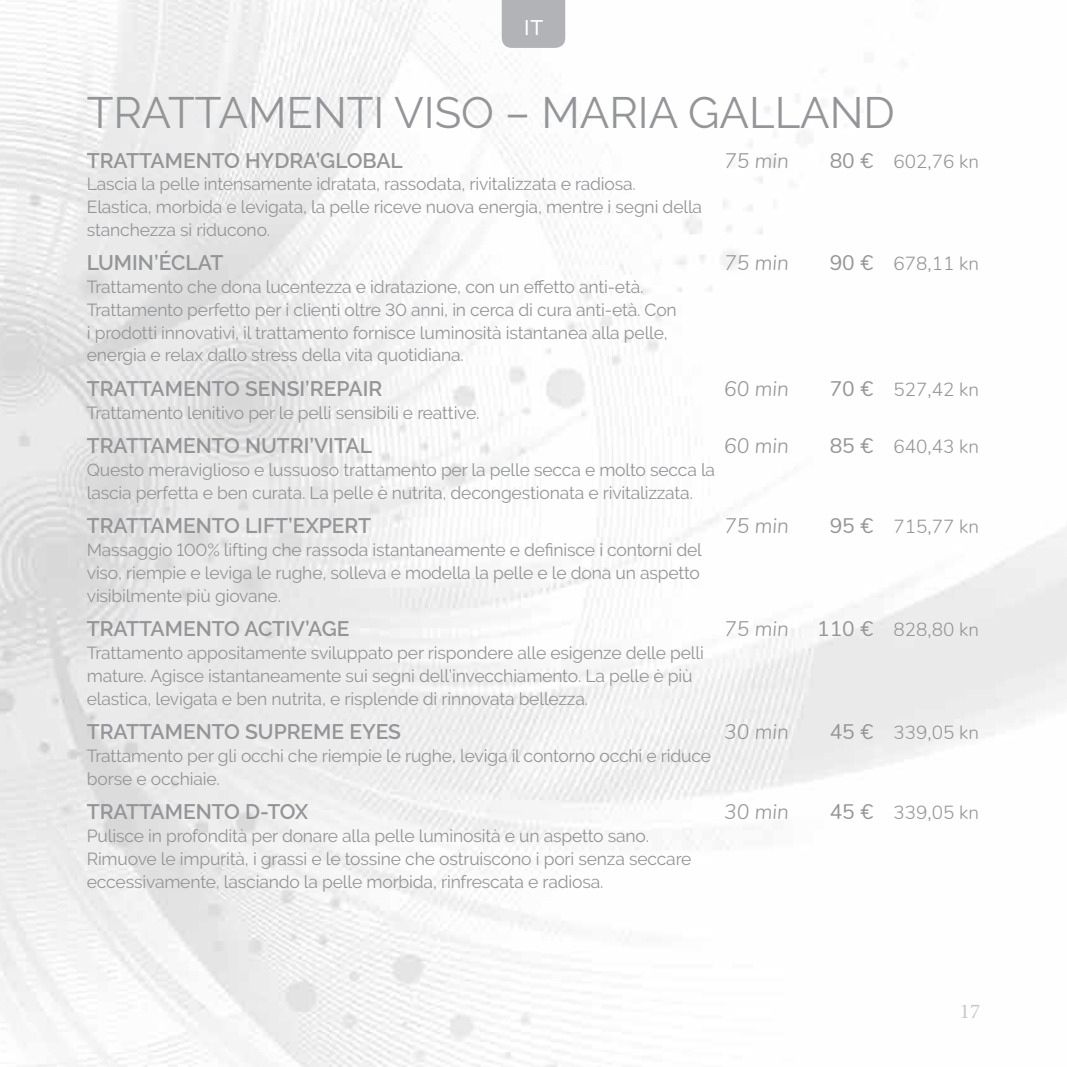
<style>
.page{position:relative;width:1067px;height:1067px;background:#fff}
.page>*{position:absolute;margin:0;border:0;box-sizing:border-box;transform-origin:0 0}
.t1{font:43.75px "Raleway";color:#939598}
.t2{font:600 21px "Raleway";color:#939598}
.t3{font:italic 300 21px "Nunito";color:#939598}
.t4{font:21px "Minion Pro";color:#c7c8ca}
.t5{font:500 21px "Raleway";color:#fff}
.t6{font:300 18.9px "Nunito";color:#939598}
.t7{font:17.5px/22.8px "Raleway";letter-spacing:-.01em;color:#939598}
.s1{font-weight:400;font-size:21px}
</style>
<div class="page">
<img style="left:0;top:0;width:1067px;height:1067px">
<div style="left:502px;top:0;width:63px;height:48px;background:#b2b3b7"></div>
<p class="t5" style="left:524px;top:15px;width:21px">IT</p>
<h1 class="t1" style="left:87px;top:87px;width:809px">TRATTAMENTI VISO – MARIA GALLAND</h1>
<p class="t2" style="left:87px;top:148px;width:317px">TRATTAMENTO HYDRA’GLOBAL</p>
<p class="t3" style="left:724px;top:145px;width:66px">75 min</p>
<p class="t6" style="left:829px;top:147px;width:151px"><span class="s1">80 €</span> 602,76 kn</p>
<p class="t7" style="left:87px;top:173px;width:617px">Lascia la pelle intensamente idratata, rassodata, rivitalizzata e radiosa.<br>Elastica, morbida e levigata, la pelle riceve nuova energia, mentre i segni della stanchezza si riducono.</p>
<p class="t2" style="left:87px;top:251px;width:138px">LUMIN’ÉCLAT</p>
<p class="t3" style="left:724px;top:248px;width:66px">75 min</p>
<p class="t6" style="left:829px;top:250px;width:151px"><span class="s1">90 €</span> 678,11 kn</p>
<p class="t7" style="left:87px;top:275px;width:591px">Trattamento che dona lucentezza e idratazione, con un effetto anti-età.<br>Trattamento perfetto per i clienti oltre 30 anni, in cerca di cura anti-età. Con i prodotti innovativi, il trattamento fornisce luminosità istantanea alla pelle, energia e relax dallo stress della vita quotidiana.</p>
<p class="t2" style="left:87px;top:376px;width:297px">TRATTAMENTO SENSI’REPAIR</p>
<p class="t3" style="left:724px;top:373px;width:66px">60 min</p>
<p class="t6" style="left:829px;top:375px;width:151px"><span class="s1">70 €</span> 527,42 kn</p>
<p class="t7" style="left:87px;top:401px;width:394px">Trattamento lenitivo per le pelli sensibili e reattive.</p>
<p class="t2" style="left:87px;top:434px;width:286px">TRATTAMENTO NUTRI’VITAL</p>
<p class="t3" style="left:724px;top:430px;width:66px">60 min</p>
<p class="t6" style="left:829px;top:433px;width:151px"><span class="s1">85 €</span> 640,43 kn</p>
<p class="t7" style="left:87px;top:458px;width:630px">Questo meraviglioso e lussuoso trattamento per la pelle secca e molto secca la lascia perfetta e ben curata. La pelle è nutrita, decongestionata e rivitalizzata.</p>
<p class="t2" style="left:87px;top:514px;width:286px">TRATTAMENTO LIFT’EXPERT</p>
<p class="t3" style="left:724px;top:510px;width:66px">75 min</p>
<p class="t6" style="left:829px;top:513px;width:151px"><span class="s1">95 €</span> 715,77 kn</p>
<p class="t7" style="left:87px;top:538px;width:616px;text-align:justify">Massaggio 100% lifting che rassoda istantaneamente e definisce i contorni del viso, riempie e leviga le rughe, solleva e modella la pelle e le dona un aspetto visibilmente più giovane.</p>
<p class="t2" style="left:87px;top:617px;width:264px">TRATTAMENTO ACTIV’AGE</p>
<p class="t3" style="left:724px;top:613px;width:66px">75 min</p>
<p class="t6" style="left:817px;top:616px;width:163px"><span class="s1">110 €</span> 828,80 kn</p>
<p class="t7" style="left:87px;top:641px;width:618px">Trattamento appositamente sviluppato per rispondere alle esigenze delle pelli mature. Agisce istantaneamente sui segni dell’invecchiamento. La pelle è più elastica, levigata e ben nutrita, e risplende di rinnovata bellezza.</p>
<p class="t2" style="left:87px;top:719px;width:316px">TRATTAMENTO SUPREME EYES</p>
<p class="t3" style="left:724px;top:716px;width:66px">30 min</p>
<p class="t6" style="left:829px;top:718px;width:151px"><span class="s1">45 €</span> 339,05 kn</p>
<p class="t7" style="left:87px;top:744px;width:625px">Trattamento per gli occhi che riempie le rughe, leviga il contorno occhi e riduce borse e occhiaie.</p>
<p class="t2" style="left:87px;top:799px;width:223px">TRATTAMENTO D-TOX</p>
<p class="t3" style="left:724px;top:796px;width:66px">30 min</p>
<p class="t6" style="left:829px;top:799px;width:151px"><span class="s1">45 €</span> 339,05 kn</p>
<p class="t7" style="left:87px;top:824px;width:606px">Pulisce in profondità per donare alla pelle luminosità e un aspetto sano.<br>Rimuove le impurità, i grassi e le tossine che ostruiscono i pori senza seccare eccessivamente, lasciando la pelle morbida, rinfrescata e radiosa.</p>
<p class="t4" style="left:960px;top:997px;width:22px">17</p>
</div>
